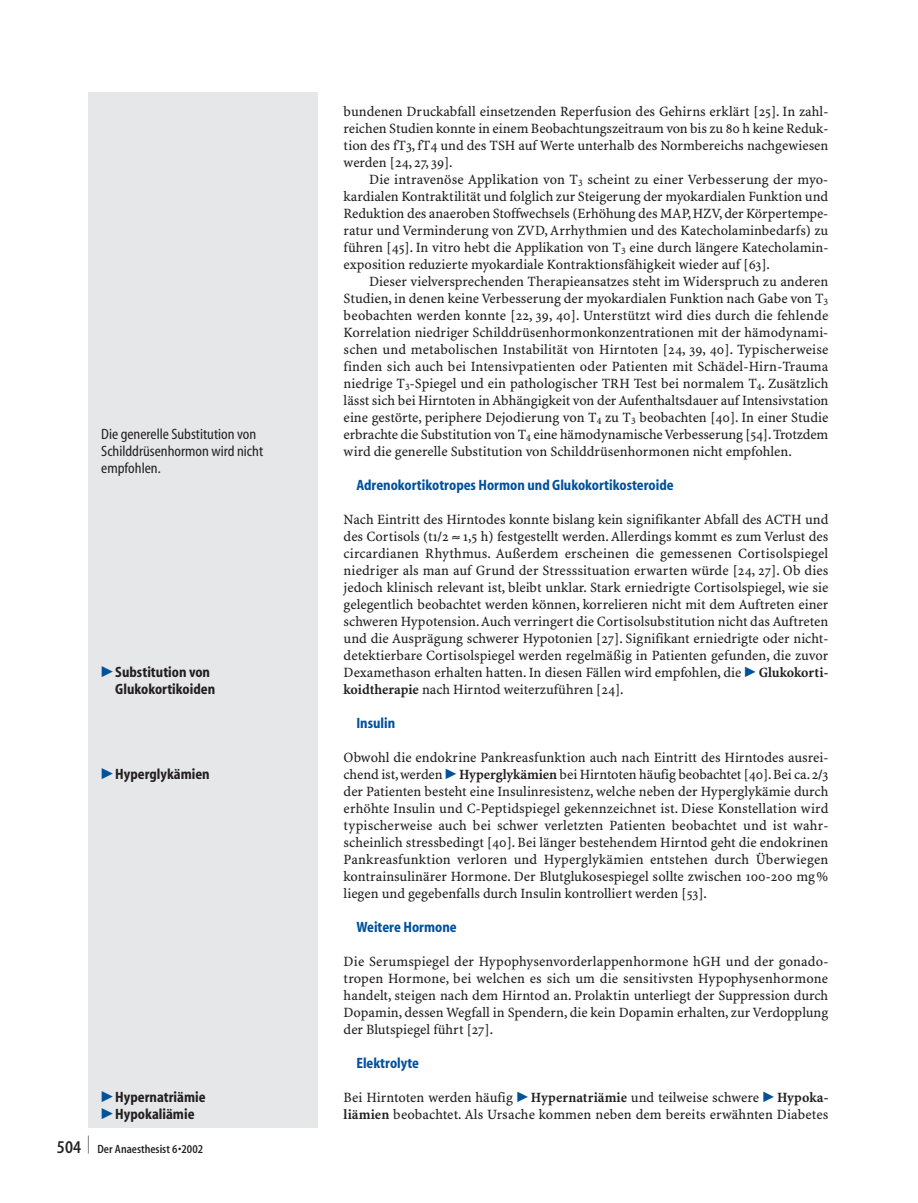
<style>
.page{position:relative;width:918px;height:1203px;background:#fff}
.page>*{position:absolute;margin:0;border:0;box-sizing:border-box;transform-origin:0 0}
.t1{font:600 condensed 18px "S Myriad";color:#231f20;scale:.38 1}
.t2{font:700 condensed 15px "S Myriad";color:#01519b}
.t3{font:700 condensed 15px/17px "S Myriad";color:#231f20}
.t4{font:condensed 15px/17px "S Myriad";color:#231f20}
.t5{font:14.25px/17px "S Minion Plus";color:#231f20;text-align:justify}
.t6{font:600 condensed 12px "S Myriad";color:#231f20}
.s1{font-family:"Mathematical Pi Six";font-weight:400;font-stretch:normal;color:#01519b}
.s2{font-size:18px}
.s3{font-family:"Mathematical Pi Six";color:#01519b}
.s4{font-weight:700}
</style>
<div class="page">
<div style="left:89px;top:92px;width:229px;height:1036px;background:#e6e7e9"></div>
<p class="t4" style="left:101px;top:425px;width:163px">Die generelle Substitution von<br>Schilddrüsenhormon wird nicht empfohlen.</p>
<p class="t3" style="left:115px;top:665px;width:101px;text-indent:-14px"><span class="s1">-</span>Substitution von<br>Glukokortikoiden</p>
<p class="t3" style="left:101px;top:767px;width:110px"><span class="s1">-</span>Hyperglykämien</p>
<p class="t3" style="left:101px;top:1090px;width:106px"><span class="s1">-</span>Hypernatriämie <span class="s1">-</span>Hypokaliämie</p>
<p class="t1" style="left:88px;top:1136px;width:5px">|</p>
<p class="t6" style="left:57px;top:1144px;width:148px"><span class="s2">504</span> Der Anaesthesist 6•2002</p>
<p class="t5" style="left:344px;top:104px;width:486px">bundenen Druckabfall einsetzenden Reperfusion des Gehirns erklärt [25]. In zahl&shy;reichen Studien konnte in einem Beobachtungszeitraum von bis zu 80 h keine Reduk&shy;tion des fT3, fT4 und des TSH auf Werte unterhalb des Normbereichs nachgewiesen werden [24, 27, 39].</p>
<p class="t5" style="left:344px;top:172px;width:486px;text-indent:26px">Die intravenöse Applikation von T<sub>3</sub> scheint zu einer Verbesserung der myo&shy;kardialen Kontraktilität und folglich zur Steigerung der myokardialen Funktion und Reduktion des anaeroben Stoffwechsels (Erhöhung des MAP, HZV, der Körpertempe&shy;ratur und Verminderung von ZVD, Arrhythmien und des Katecholaminbedarfs) zu führen [45]. In vitro hebt die Applikation von T<sub>3</sub> eine durch längere Katecholamin&shy;exposition reduzierte myokardiale Kontraktionsfähigkeit wieder auf [63].</p>
<p class="t5" style="left:344px;top:274px;width:486px;text-indent:26px">Dieser vielversprechenden Therapieansatzes steht im Widerspruch zu anderen Studien, in denen keine Verbesserung der myokardialen Funktion nach Gabe von T<sub>3 </sub>beobachten werden konnte [22, 39, 40]. Unterstützt wird dies durch die fehlende Korrelation niedriger Schilddrüsenhormonkonzentrationen mit der hämodynami&shy;schen und metabolischen Instabilität von Hirntoten [24, 39, 40]. Typischerweise finden sich auch bei Intensivpatienten oder Patienten mit Schädel-Hirn-Trauma niedrige T<sub>3</sub>-Spiegel und ein pathologischer TRH Test bei normalem T<sub>4</sub>. Zusätzlich lässt sich bei Hirntoten in Abhängigkeit von der Aufenthaltsdauer auf Intensivstation eine gestörte, periphere Dejodierung von T<sub>4</sub> zu T<sub>3</sub> beobachten [40]. In einer Studie erbrachte die Substitution von T<sub>4</sub> eine hämodynamische Verbesserung [54].Trotzdem wird die generelle Substitution von Schilddrüsenhormonen nicht empfohlen.</p>
<p class="t2" style="left:356px;top:479px;width:319px">Adrenokortikotropes Hormon und Glukokortikosteroide</p>
<p class="t5" style="left:344px;top:512px;width:486px">Nach Eintritt des Hirntodes konnte bislang kein signifikanter Abfall des ACTH und des Cortisols (t1/2 ≈ 1,5 h) festgestellt werden. Allerdings kommt es zum Verlust des circardianen Rhythmus. Außerdem erscheinen die gemessenen Cortisolspiegel niedriger als man auf Grund der Stresssituation erwarten würde [24, 27]. Ob dies jedoch klinisch relevant ist, bleibt unklar. Stark erniedrigte Cortisolspiegel, wie sie gelegentlich beobachtet werden können, korrelieren nicht mit dem Auftreten einer schweren Hypotension.Auch verringert die Cortisolsubstitution nicht das Auftreten und die Ausprägung schwerer Hypotonien [27]. Signifikant erniedrigte oder nicht&shy;detektierbare Cortisolspiegel werden regelmäßig in Patienten gefunden, die zuvor Dexamethason erhalten hatten. In diesen Fällen wird empfohlen, die <span class="s3">-</span> <span class="s4">Glukokorti&shy;koidtherapie</span> nach Hirntod weiterzuführen [24].</p>
<p class="t2" style="left:356px;top:717px;width:40px">Insulin</p>
<p class="t5" style="left:344px;top:750px;width:486px">Obwohl die endokrine Pankreasfunktion auch nach Eintritt des Hirntodes ausrei&shy;chend ist,werden <span class="s3">-</span> <span class="s4">Hyperglykämien</span> bei Hirntoten häufig beobachtet [40].Bei ca.2/3 der Patienten besteht eine Insulinresistenz, welche neben der Hyperglykämie durch erhöhte Insulin und C-Peptidspiegel gekennzeichnet ist. Diese Konstellation wird typischerweise auch bei schwer verletzten Patienten beobachtet und ist wahr&shy;scheinlich stressbedingt [40]. Bei länger bestehendem Hirntod geht die endokrinen Pankreasfunktion verloren und Hyperglykämien entstehen durch Überwiegen kontrainsulinärer Hormone. Der Blutglukosespiegel sollte zwischen 100-200 mg% liegen und gegebenfalls durch Insulin kontrolliert werden [53].</p>
<p class="t2" style="left:356px;top:921px;width:102px">Weitere Hormone</p>
<p class="t5" style="left:344px;top:954px;width:486px">Die Serumspiegel der Hypophysenvorderlappenhormone hGH und der gonado&shy;tropen Hormone, bei welchen es sich um die sensitivsten Hypophysenhormone handelt, steigen nach dem Hirntod an. Prolaktin unterliegt der Suppression durch Dopamin, dessen Wegfall in Spendern, die kein Dopamin erhalten, zur Verdopplung der Blutspiegel führt [27].</p>
<p class="t2" style="left:356px;top:1057px;width:64px">Elektrolyte</p>
<p class="t5" style="left:344px;top:1090px;width:486px">Bei Hirntoten werden häufig <span class="s3">-</span> <span class="s4">Hypernatriämie</span> und teilweise schwere <span class="s3">-</span> <span class="s4">Hypoka&shy;liämien</span> beobachtet. Als Ursache kommen neben dem bereits erwähnten Diabetes</p>
</div>
